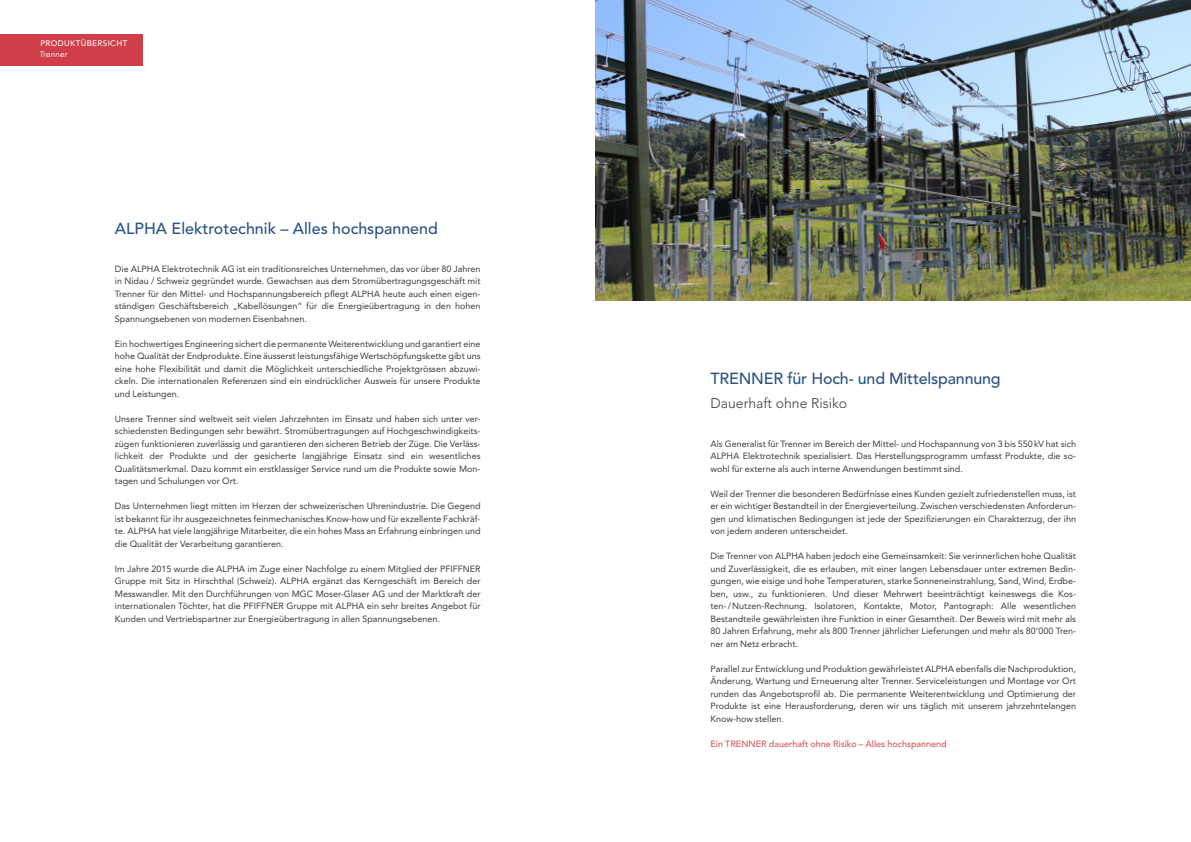
<style>
.page{position:relative;width:1191px;height:842px;background:#fff}
.page>*{position:absolute;margin:0;border:0;box-sizing:border-box;transform-origin:0 0}
.t1{font:500 16px "Avenir LT Std";color:#2a5382}
.t2{font:300 14px "Avenir LT Std";color:#3c3c3b}
.t3{font:9px/12.5px "Avenir LT Std";color:#3c3c3b;text-align:justify}
.t4{font:500 9px "Avenir LT Std";color:#d55558}
.t5{font:500 8px "Avenir LT Std";letter-spacing:.05em;color:#fff}
.t6{font:italic 8px "Avenir LT Std";letter-spacing:.02em;color:#fff}
</style>
<div class="page">
<img style="left:595px;top:0;width:596px;height:300px">
<div style="left:0;top:34px;width:142px;height:31px;background:#d03e4a"></div>
<p class="t5" style="left:40px;top:39px;width:88px">PRODUKTÜBERSICHT</p>
<p class="t6" style="left:46px;top:50px;width:24px">action</p>
<p class="t6" style="left:39px;top:50px;width:30px">Trenner</p>
<h1 class="t1" style="left:115px;top:219px;width:324px">ALPHA Elektrotechnik – Alles hochspannend</h1>
<p class="t3" style="left:115px;top:262px;width:367px">Die ALPHA Elektrotechnik AG ist ein traditionsreiches Unternehmen, das vor über 80 Jahren in Nidau / Schweiz gegründet wurde. Gewachsen aus dem Stromübertragungsgeschäft mit Trenner für den Mittel- und Hochspannungsbereich pflegt ALPHA heute auch einen eigen&shy;ständigen Geschäftsbereich „Kabellösungen“ für die Energieübertragung in den hohen Spannungsebenen von modernen Eisenbahnen.</p>
<p class="t3" style="left:115px;top:337px;width:367px">Ein hochwertiges Engineering sichert die permanente Weiterentwicklung und garantiert eine hohe Qualität der Endprodukte. Eine äusserst leistungsfähige Wertschöpfungskette gibt uns eine hohe Flexibilität und damit die Möglichkeit unterschiedliche Projektgrössen abzuwi&shy;ckeln. Die internationalen Referenzen sind ein eindrücklicher Ausweis für unsere Produkte und Leistungen.</p>
<p class="t3" style="left:115px;top:412px;width:367px">Unsere Trenner sind weltweit seit vielen Jahrzehnten im Einsatz und haben sich unter ver&shy;schiedensten Bedingungen sehr bewährt. Stromübertragungen auf Hochgeschwindigkeits&shy;zügen funktionieren zuverlässig und garantieren den sicheren Betrieb der Züge. Die Verläss&shy;lichkeit der Produkte und der gesicherte langjährige Einsatz sind ein wesentliches Qualitätsmerkmal. Dazu kommt ein erstklassiger Service rund um die Produkte sowie Mon&shy;tagen und Schulungen vor Ort.</p>
<p class="t3" style="left:115px;top:500px;width:367px">Das Unternehmen liegt mitten im Herzen der schweizerischen Uhrenindustrie. Die Gegend ist bekannt für ihr ausgezeichnetes feinmechanisches Know-how und für exzellente Fachkräf&shy;te. ALPHA hat viele langjährige Mitarbeiter, die ein hohes Mass an Erfahrung einbringen und die Qualität der Verarbeitung garantieren.</p>
<p class="t3" style="left:115px;top:562px;width:367px">Im Jahre 2015 wurde die ALPHA im Zuge einer Nachfolge zu einem Mitglied der PFIFFNER Gruppe mit Sitz in Hirschthal (Schweiz). ALPHA ergänzt das Kerngeschäft im Bereich der Messwandler. Mit den Durchführungen von MGC Moser-Glaser AG und der Marktkraft der internationalen Töchter, hat die PFIFFNER Gruppe mit ALPHA ein sehr breites Angebot für Kunden und Vertriebspartner zur Energieübertragung in allen Spannungsebenen.</p>
<h1 class="t1" style="left:710px;top:369px;width:292px">TRENNER für Hoch- und Mittelspannung</h1>
<h2 class="t2" style="left:710px;top:395px;width:138px">Dauerhaft ohne Risiko</h2>
<p class="t3" style="left:710px;top:437px;width:367px">Als Generalist für Trenner im Bereich der Mittel- und Hochspannung von 3 bis 550kV hat sich ALPHA Elektrotechnik spezialisiert. Das Herstellungsprogramm umfasst Produkte, die so&shy;wohl für externe als auch interne Anwendungen bestimmt sind.</p>
<p class="t3" style="left:710px;top:487px;width:367px">Weil der Trenner die besonderen Bedürfnisse eines Kunden gezielt zufriedenstellen muss, ist er ein wichtiger Bestandteil in der Energieverteilung. Zwischen verschiedensten Anforderun&shy;gen und klimatischen Bedingungen ist jede der Spezifizierungen ein Charakterzug, der ihn von jedem anderen unterscheidet.</p>
<p class="t3" style="left:710px;top:550px;width:367px">Die Trenner von ALPHA haben jedoch eine Gemeinsamkeit: Sie verinnerlichen hohe Qualität und Zuverlässigkeit, die es erlauben, mit einer langen Lebensdauer unter extremen Bedin&shy;gungen, wie eisige und hohe Temperaturen, starke Sonneneinstrahlung, Sand, Wind, Erdbe&shy;ben, usw., zu funktionieren. Und dieser Mehrwert beeinträchtigt keineswegs die Kos&shy;ten-/Nutzen-Rechnung. Isolatoren, Kontakte, Motor, Pantograph: Alle wesentlichen Bestandteile gewährleisten ihre Funktion in einer Gesamtheit. Der Beweis wird mit mehr als 80 Jahren Erfahrung, mehr als 800 Trenner jährlicher Lieferungen und mehr als 80‘000 Tren&shy;ner am Netz erbracht.</p>
<p class="t3" style="left:710px;top:662px;width:367px">Parallel zur Entwicklung und Produktion gewährleistet ALPHA ebenfalls die Nachproduktion, Änderung, Wartung und Erneuerung alter Trenner. Serviceleistungen und Montage vor Ort runden das Angebotsprofil ab. Die permanente Weiterentwicklung und Optimierung der Produkte ist eine Herausforderung, deren wir uns täglich mit unserem jahrzehntelangen Know-how stellen.</p>
<p class="t4" style="left:710px;top:738px;width:238px">Ein TRENNER dauerhaft ohne Risiko – Alles hochspannend</p>
</div>
